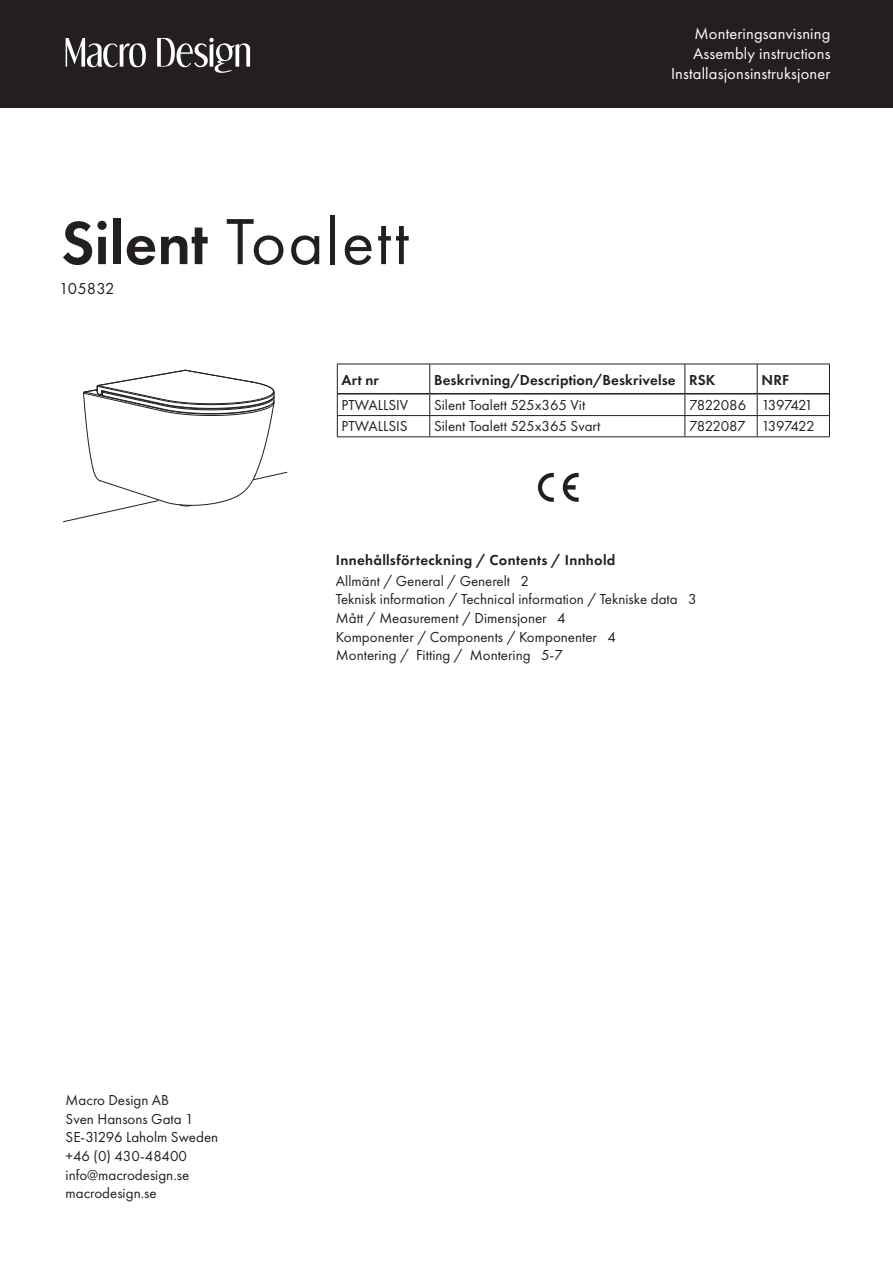
<style>
.page{position:relative;width:893px;height:1263px;background:#fff}
.page>*{position:absolute;margin:0;border:0;box-sizing:border-box;transform-origin:0 0}
.Produktrubrik{font:67.5px "Futura PT";letter-spacing:.03em;color:#231f20}
.t1{font:16.5px/19.8px "Futura PT";letter-spacing:.01em;color:#fff;text-align:right}
.Ingress{font:16.5px "Futura PT";letter-spacing:.01em;color:#231f20}
.Brödtext_10_pt{font:15px/18.6px "Futura PT";color:#231f20}
.Brödtext_i_Tabell{font:15px "Futura PT";color:#231f20}
.Brödtext_i_Tabell-2{font:600 15px "Futura PT";letter-spacing:.01em;color:#231f20}
.Ingress-2{font:600 15px "Futura PT";letter-spacing:.02em;color:#231f20}
.Brödtext_i_Tabell-3{font:15px "Futura PT";letter-spacing:-.03em;color:#231f20}
.Brödtext_i_Tabell-4{font:15px "Futura PT";letter-spacing:-.095em;color:#231f20}
.Brödtext_i_Tabell-5{font:15px "Futura PT";letter-spacing:-.04em;color:#231f20}
.Brödtext_i_Tabell-6{font:15px "Futura PT";letter-spacing:-.045em;color:#231f20}
.s1{font-weight:600;font-size:63px}
</style>
<div class="page">
<div style="left:0;top:0;width:893px;height:108px;background:#231f20"></div>
<svg style="left:66px;top:38px;width:80px;height:29px"></svg>
<svg style="left:157px;top:38px;width:93px;height:35px"></svg>
<svg style="left:538px;top:473px;width:16px;height:29px"></svg>
<svg style="left:563px;top:473px;width:16px;height:29px"></svg>
<svg style="left:63px;top:369px;width:224px;height:153px"></svg>
<hr style="left:337px;top:364px;width:93px;height:1px;background:#231f20">
<hr style="left:337px;top:364px;width:1px;height:30px;background:#231f20">
<hr style="left:430px;top:364px;width:255px;height:1px;background:#231f20">
<hr style="left:685px;top:364px;width:72px;height:1px;background:#231f20">
<hr style="left:757px;top:364px;width:73px;height:1px;background:#231f20">
<hr style="left:829px;top:364px;width:1px;height:30px;background:#231f20">
<hr style="left:337px;top:393px;width:93px;height:1px;background:#231f20">
<hr style="left:430px;top:393px;width:255px;height:1px;background:#231f20">
<hr style="left:685px;top:393px;width:72px;height:1px;background:#231f20">
<hr style="left:757px;top:393px;width:72px;height:1px;background:#231f20">
<hr style="left:337px;top:415px;width:93px;height:1px;background:#231f20">
<svg style="left:337px;top:394px;width:1px;height:43px"></svg>
<hr style="left:430px;top:415px;width:255px;height:1px;background:#231f20">
<svg style="left:429px;top:364px;width:1px;height:73px"></svg>
<hr style="left:685px;top:415px;width:72px;height:1px;background:#231f20">
<svg style="left:685px;top:364px;width:1px;height:73px"></svg>
<hr style="left:757px;top:415px;width:73px;height:1px;background:#231f20">
<svg style="left:757px;top:364px;width:1px;height:73px"></svg>
<svg style="left:829px;top:394px;width:1px;height:43px"></svg>
<hr style="left:337px;top:437px;width:93px;height:1px;background:#231f20">
<hr style="left:430px;top:437px;width:255px;height:1px;background:#231f20">
<hr style="left:685px;top:437px;width:72px;height:1px;background:#231f20">
<hr style="left:757px;top:437px;width:73px;height:1px;background:#231f20">
<p class="Produktrubrik" style="left:61px;top:202px;width:349px"><span class="s1">Silent</span> Toalett</p>
<p class="Ingress" style="left:59px;top:278px;width:57px">105832</p>
<p class="t1" style="left:671px;top:24px;width:161px">Monteringsanvisning<br>Assembly instructions<br>Installasjonsinstruksjoner</p>
<p class="Brödtext_i_Tabell-2" style="left:342px;top:370px;width:39px">Art nr</p>
<p class="Brödtext_i_Tabell-2" style="left:434px;top:370px;width:243px">Beskrivning/Description/Beskrivelse</p>
<p class="Brödtext_i_Tabell-2" style="left:689px;top:370px;width:28px">RSK</p>
<p class="Brödtext_i_Tabell-2" style="left:761px;top:370px;width:29px">NRF</p>
<p class="Brödtext_i_Tabell" style="left:342px;top:396px;width:68px">PTWALLSIV</p>
<p class="Brödtext_i_Tabell" style="left:434px;top:396px;width:153px">Silent Toalett 525x365 Vit</p>
<p class="Brödtext_i_Tabell-3" style="left:689px;top:396px;width:59px">7822086</p>
<p class="Brödtext_i_Tabell-4" style="left:761px;top:396px;width:53px">1397421</p>
<p class="Brödtext_i_Tabell" style="left:342px;top:417px;width:68px">PTWALLSIS</p>
<p class="Brödtext_i_Tabell" style="left:434px;top:417px;width:168px">Silent Toalett 525x365 Svart</p>
<p class="Brödtext_i_Tabell-5" style="left:689px;top:417px;width:58px">7822087</p>
<p class="Brödtext_i_Tabell-6" style="left:761px;top:417px;width:55px">1397422</p>
<p class="Ingress-2" style="left:336px;top:550px;width:281px">Innehållsförteckning / Contents / Innhold</p>
<p class="Brödtext_10_pt" style="left:336px;top:571px;width:195px">Allmänt / General / Generelt 2</p>
<p class="Brödtext_10_pt" style="left:336px;top:590px;width:362px">Teknisk information / Technical information / Tekniske data 3</p>
<p class="Brödtext_10_pt" style="left:336px;top:608px;width:231px">Mått / Measurement / Dimensjoner 4</p>
<p class="Brödtext_10_pt" style="left:336px;top:627px;width:282px">Komponenter / Components / Komponenter 4</p>
<p class="Brödtext_10_pt" style="left:336px;top:646px;width:229px">Montering / Fitting / Montering 5-7</p>
<p class="Brödtext_10_pt" style="left:66px;top:1091px;width:154px">Macro Design AB<br>Sven Hansons Gata 1<br>SE-31296 Laholm Sweden +46 (0) 430-48400 info@macrodesign.se macrodesign.se</p>
</div>
